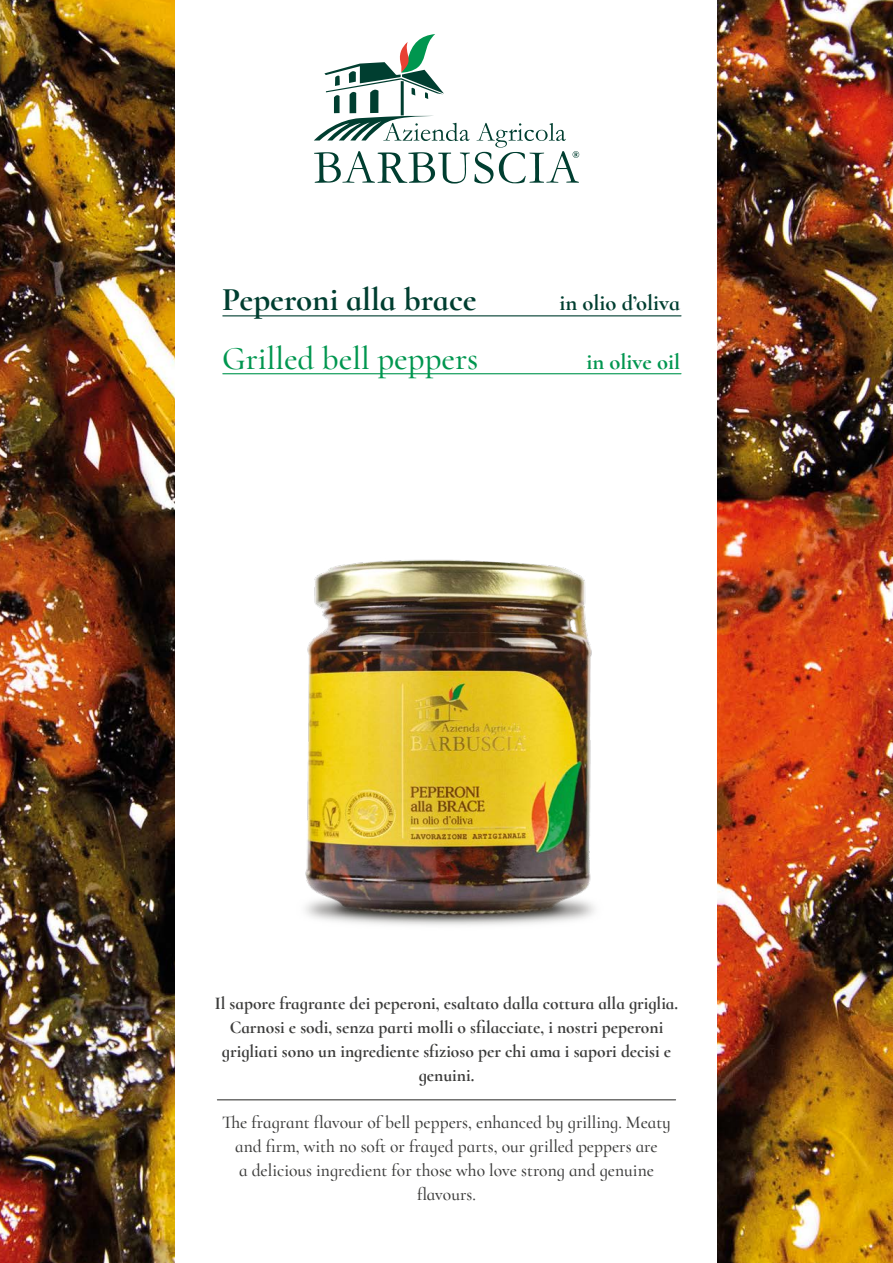
<style>
.page{position:relative;width:893px;height:1263px;background:#fff}
.page>*{position:absolute;margin:0;border:0;box-sizing:border-box;transform-origin:0 0}
.t1{font:500 33px "Cormorant Infant";color:#00964f}
.t2{font:700 33px "Cormorant Infant";color:#003e30}
.t3{font:700 22.5px "Cormorant Infant";color:#003e30}
.t4{font:700 22.5px "Cormorant Infant";color:#00964f}
.t5{font:700 18px/24px "Cormorant Infant";color:#3c3c3b;text-align:center}
.t6{font:500 18px/24px "Cormorant Infant";color:#3c3c3b;text-align:center}
</style>
<div class="page">
<img style="left:0;top:0;width:893px;height:1263px">
<div style="left:176px;top:0;width:541px;height:1263px;background:#fff"></div>
<svg style="left:314px;top:34px;width:265px;height:150px"></svg>
<img style="left:305px;top:559px;width:290px;height:367px">
<hr style="left:223px;top:315px;width:458px;height:1px;background:#003e30">
<hr style="left:223px;top:373px;width:458px;height:1px;background:#00964f">
<hr style="left:217px;top:1099px;width:459px;height:1px;background:#3c3c3b">
<h1 class="t2" style="left:222px;top:279px;width:256px">Peperoni alla brace</h1>
<h1 class="t1" style="left:222px;top:338px;width:258px">Grilled bell peppers</h1>
<p class="t3" style="left:560px;top:288px;width:122px">in olio d’oliva</p>
<p class="t4" style="left:587px;top:347px;width:95px">in olive oil</p>
<p class="t5" style="left:215px;top:991px;width:465px">Il sapore fragrante dei peperoni, esaltato dalla cottura alla griglia.<br>Carnosi e sodi, senza parti molli o sfilacciate, i nostri peperoni grigliati sono un ingrediente sfizioso per chi ama i sapori decisi e genuini.</p>
<p class="t6" style="left:222px;top:1110px;width:450px">The fragrant flavour of bell peppers, enhanced by grilling. Meaty and firm, with no soft or frayed parts, our grilled peppers are<br>a delicious ingredient for those who love strong and genuine flavours.</p>
</div>
